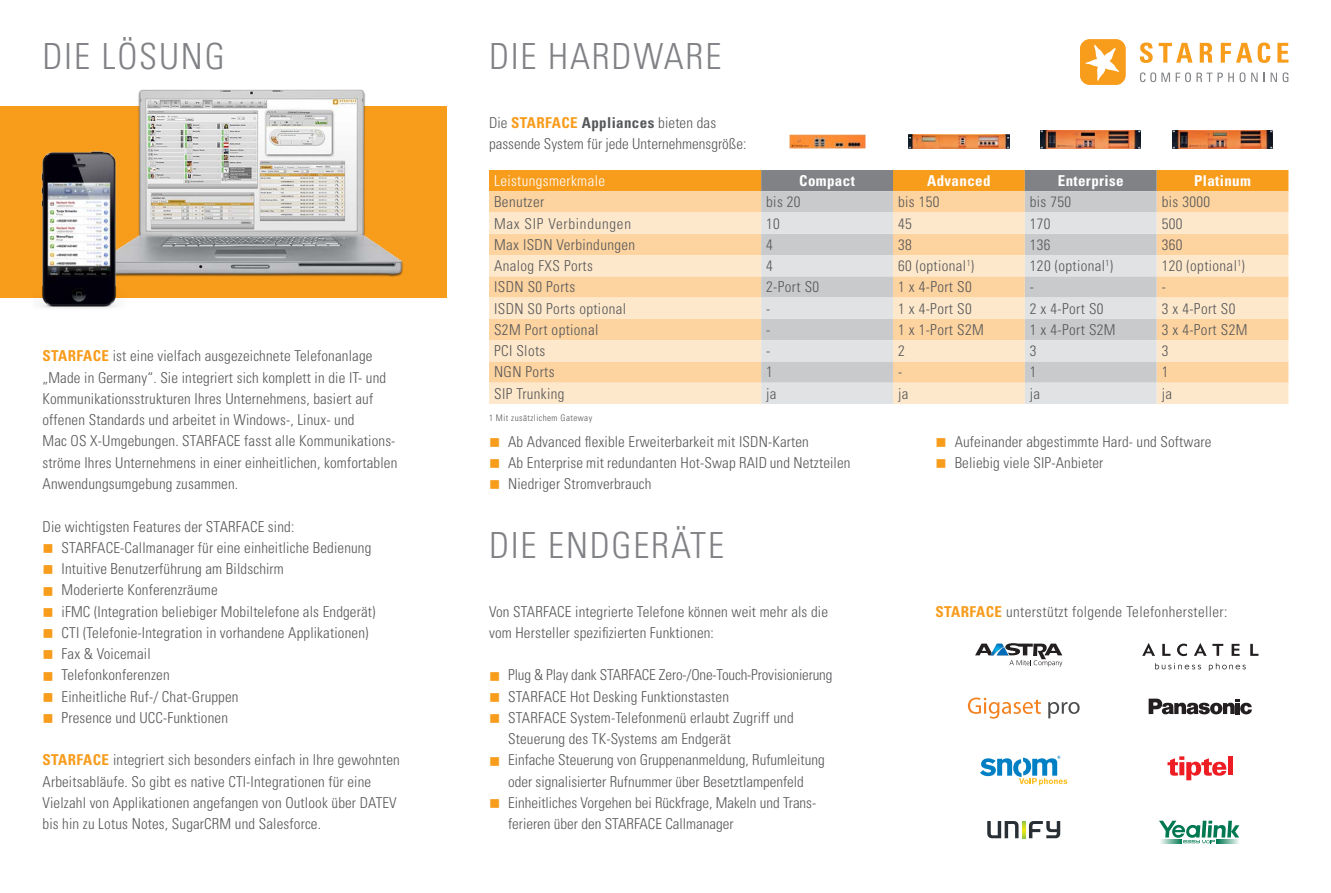
<style>
.page{position:relative;width:1331px;height:893px;background:#fff}
.page>*{position:absolute;margin:0;border:0;box-sizing:border-box;transform-origin:0 0}
.Headline{font:300 condensed 36px "Univers LT Std";letter-spacing:.05em;color:#808285}
.BASIS{font:300 condensed 15px/21.3px "Univers LT Std";letter-spacing:.01em;color:#57585a}
.BASIS-2{font:300 condensed 15px "Univers LT Std";letter-spacing:-.01em;color:#57585a}
.Headline_2{font:300 condensed 15px "Univers LT Std";letter-spacing:.025em;color:#57585a}
.t1{font:700 condensed 15px "Univers LT Std";letter-spacing:.025em;color:#fff}
.BASIS-3{font:300 condensed 15px "Univers LT Std";letter-spacing:.05em;color:#57585a}
.Headline_2-2{font:300 condensed 15px "Univers LT Std";letter-spacing:.025em;color:#fff}
.Headline-2{font:300 condensed 9px "Univers LT Std";letter-spacing:.05em;color:#57585a}
.s1{font-weight:700;color:#f89c1c}
.s2{font-weight:700}
</style>
<div class="page">
<svg style="left:489px;top:170px;width:799px;height:21px;background:#d0933e"></svg>
<div style="left:489px;top:191px;width:799px;height:22px;background:#fdd39f"></div>
<svg style="left:761px;top:191px;width:396px;height:22px;background:#dbcebe"></svg>
<svg style="left:489px;top:213px;width:799px;height:191px;background:#fddeb8"></svg>
<svg style="left:761px;top:213px;width:396px;height:191px;background:#e3dacf"></svg>
<svg style="left:975px;top:643px;width:87px;height:24px"></svg>
<svg style="left:1162px;top:644px;width:8px;height:12px"></svg>
<svg style="left:1250px;top:644px;width:8px;height:12px"></svg>
<svg style="left:1177px;top:644px;width:10px;height:12px"></svg>
<svg style="left:1231px;top:644px;width:8px;height:12px"></svg>
<svg style="left:1194px;top:643px;width:29px;height:13px"></svg>
<svg style="left:1142px;top:643px;width:13px;height:13px"></svg>
<svg style="left:1209px;top:663px;width:37px;height:8px"></svg>
<svg style="left:1155px;top:663px;width:46px;height:6px"></svg>
<svg style="left:968px;top:698px;width:73px;height:21px"></svg>
<svg style="left:1048px;top:702px;width:32px;height:16px"></svg>
<svg style="left:1149px;top:699px;width:103px;height:15px"></svg>
<svg style="left:980px;top:756px;width:87px;height:29px"></svg>
<svg style="left:1167px;top:756px;width:59px;height:24px"></svg>
<div style="left:1228px;top:756px;width:5px;height:19px;background:#ee1d23"></div>
<svg style="left:987px;top:821px;width:73px;height:17px"></svg>
<svg style="left:1159px;top:821px;width:80px;height:22px"></svg>
<img style="left:789px;top:134px;width:77px;height:15px">
<img style="left:909px;top:135px;width:100px;height:14px">
<img style="left:1040px;top:130px;width:101px;height:19px">
<img style="left:1172px;top:130px;width:101px;height:19px">
<div style="left:1080px;top:39px;width:45px;height:46px;background:#f89c1c;border-radius:10px"></div>
<svg style="left:1085px;top:44px;width:34px;height:37px"></svg>
<svg style="left:1140px;top:43px;width:13px;height:20px"></svg>
<svg style="left:1159px;top:43px;width:33px;height:20px"></svg>
<svg style="left:1200px;top:43px;width:12px;height:20px"></svg>
<svg style="left:1221px;top:43px;width:49px;height:20px"></svg>
<svg style="left:1277px;top:43px;width:11px;height:20px"></svg>
<svg style="left:1140px;top:72px;width:30px;height:10px"></svg>
<svg style="left:1176px;top:72px;width:58px;height:10px"></svg>
<svg style="left:1240px;top:72px;width:5px;height:10px"></svg>
<svg style="left:1251px;top:73px;width:6px;height:9px"></svg>
<svg style="left:1263px;top:73px;width:14px;height:9px"></svg>
<svg style="left:1283px;top:72px;width:5px;height:10px"></svg>
<div style="left:0;top:106px;width:446px;height:192px;background:#f89c1c"></div>
<img style="left:132px;top:89px;width:271px;height:188px">
<img style="left:40px;top:151px;width:92px;height:158px">
<p class="Headline" style="left:43px;top:34px;width:184px">DIE LÖSUNG</p>
<p class="Headline" style="left:489px;top:34px;width:234px">DIE HARDWARE</p>
<p class="BASIS" style="left:43px;top:345px;width:356px"><span class="s1">STARFACE</span> ist eine vielfach ausgezeichnete Telefonanlage „Made in Germany“. Sie integriert sich komplett in die IT- und Kommunikationsstrukturen Ihres Unternehmens, basiert auf offenen Standards und arbeitet in Windows-, Linux- und<br>Mac OS X-Umgebungen. STARFACE fasst alle Kommunikations&shy;ströme Ihres Unternehmens in einer einheitlichen, komfortablen Anwendungsumgebung zusammen.</p>
<p class="BASIS" style="left:43px;top:516px;width:253px">Die wichtigsten Features der STARFACE sind:</p>
<p class="BASIS" style="left:62px;top:537px;width:311px">STARFACE-Callmanager für eine einheitliche Bedienung</p>
<p class="BASIS" style="left:62px;top:558px;width:224px">Intuitive Benutzerführung am Bildschirm</p>
<p class="BASIS" style="left:62px;top:579px;width:158px">Moderierte Konferenzräume</p>
<p class="BASIS" style="left:62px;top:601px;width:315px">iFMC (Integration beliebiger Mobiltelefone als Endgerät)</p>
<p class="BASIS" style="left:62px;top:622px;width:308px">CTI (Telefonie-Integration in vorhandene Applikationen)</p>
<p class="BASIS" style="left:62px;top:643px;width:91px">Fax &amp; Voicemail</p>
<p class="BASIS" style="left:62px;top:664px;width:110px">Telefonkonferenzen</p>
<p class="BASIS" style="left:62px;top:686px;width:178px">Einheitliche Ruf-/ Chat-Gruppen</p>
<p class="BASIS" style="left:62px;top:707px;width:168px">Presence und UCC-Funktionen</p>
<p class="BASIS" style="left:43px;top:749px;width:359px"><span class="s1">STARFACE</span> integriert sich besonders einfach in Ihre gewohnten Arbeitsabläufe. So gibt es native CTI-Integrationen für eine Vielzahl von Applikationen angefangen von Outlook über DATEV bis hin zu Lotus Notes, SugarCRM und Salesforce.</p>
<p class="BASIS" style="left:489px;top:112px;width:259px">Die <span class="s1">STARFACE</span> <span class="s2">Appliances</span> bieten das passende System für jede Unternehmensgröße:</p>
<p class="Headline_2-2" style="left:494px;top:172px;width:112px">Leistungsmerkmale</p>
<p class="t1" style="left:799px;top:172px;width:57px">Compact</p>
<p class="t1" style="left:927px;top:172px;width:65px">Advanced</p>
<p class="t1" style="left:1058px;top:172px;width:67px">Enterprise</p>
<p class="t1" style="left:1194px;top:172px;width:58px">Platinum</p>
<p class="BASIS" style="left:494px;top:191px;width:52px">Benutzer</p>
<p class="BASIS" style="left:766px;top:191px;width:36px">bis 20</p>
<p class="BASIS" style="left:898px;top:191px;width:43px">bis 150</p>
<p class="BASIS" style="left:1030px;top:191px;width:43px">bis 750</p>
<p class="BASIS" style="left:1162px;top:191px;width:50px">bis 3000</p>
<p class="BASIS-3" style="left:494px;top:214px;width:138px">Max SIP Verbindungen</p>
<p class="BASIS" style="left:766px;top:213px;width:15px">10</p>
<p class="BASIS" style="left:898px;top:213px;width:15px">45</p>
<p class="BASIS" style="left:1030px;top:213px;width:22px">170</p>
<p class="BASIS" style="left:1162px;top:213px;width:22px">500</p>
<p class="BASIS" style="left:494px;top:234px;width:143px">Max ISDN Verbindungen</p>
<p class="BASIS" style="left:766px;top:234px;width:8px">4</p>
<p class="BASIS" style="left:898px;top:234px;width:15px">38</p>
<p class="BASIS" style="left:1030px;top:234px;width:22px">136</p>
<p class="BASIS" style="left:1162px;top:234px;width:22px">360</p>
<p class="BASIS" style="left:494px;top:255px;width:100px">Analog FXS Ports</p>
<p class="BASIS" style="left:766px;top:255px;width:8px">4</p>
<p class="BASIS" style="left:898px;top:255px;width:78px">60 (optional<sup>1</sup>)</p>
<p class="BASIS" style="left:1030px;top:255px;width:85px">120 (optional<sup>1</sup>)</p>
<p class="BASIS" style="left:1162px;top:255px;width:85px">120 (optional<sup>1</sup>)</p>
<p class="BASIS" style="left:494px;top:276px;width:83px">ISDN S0 Ports</p>
<p class="BASIS" style="left:766px;top:276px;width:54px">2-Port S0</p>
<p class="BASIS" style="left:898px;top:276px;width:75px">1 x 4-Port S0</p>
<p class="BASIS" style="left:1030px;top:276px;width:6px">-</p>
<p class="BASIS" style="left:1162px;top:276px;width:6px">-</p>
<p class="BASIS" style="left:494px;top:298px;width:133px">ISDN S0 Ports optional</p>
<p class="BASIS" style="left:766px;top:298px;width:6px">-</p>
<p class="BASIS" style="left:898px;top:298px;width:75px">1 x 4-Port S0</p>
<p class="BASIS" style="left:1030px;top:298px;width:75px">2 x 4-Port S0</p>
<p class="BASIS" style="left:1162px;top:298px;width:75px">3 x 4-Port S0</p>
<p class="BASIS" style="left:494px;top:319px;width:106px">S2M Port optional</p>
<p class="BASIS" style="left:766px;top:319px;width:6px">-</p>
<p class="BASIS" style="left:898px;top:319px;width:87px">1 x 1-Port S2M</p>
<p class="BASIS" style="left:1030px;top:319px;width:87px">1 x 4-Port S2M</p>
<p class="BASIS" style="left:1162px;top:319px;width:87px">3 x 4-Port S2M</p>
<p class="BASIS" style="left:494px;top:340px;width:53px">PCI Slots</p>
<p class="BASIS" style="left:766px;top:340px;width:6px">-</p>
<p class="BASIS" style="left:898px;top:340px;width:8px">2</p>
<p class="BASIS" style="left:1030px;top:340px;width:8px">3</p>
<p class="BASIS" style="left:1162px;top:340px;width:8px">3</p>
<p class="BASIS" style="left:494px;top:361px;width:62px">NGN Ports</p>
<p class="BASIS" style="left:766px;top:361px;width:8px">1</p>
<p class="BASIS" style="left:898px;top:361px;width:6px">-</p>
<p class="BASIS" style="left:1030px;top:361px;width:8px">1</p>
<p class="BASIS" style="left:1162px;top:361px;width:8px">1</p>
<p class="BASIS" style="left:494px;top:383px;width:72px">SIP Trunking</p>
<p class="BASIS" style="left:766px;top:383px;width:12px">ja</p>
<p class="BASIS" style="left:898px;top:383px;width:12px">ja</p>
<p class="BASIS" style="left:1030px;top:383px;width:12px">ja</p>
<p class="BASIS" style="left:1162px;top:383px;width:12px">ja</p>
<p class="Headline-2" style="left:489px;top:412px;width:105px">1 Mit zusätzlichem Gateway</p>
<p class="BASIS" style="left:508px;top:431px;width:302px">Ab Advanced flexible Erweiterbarkeit mit ISDN-Karten</p>
<p class="BASIS" style="left:508px;top:452px;width:344px">Ab Enterprise mit redundanten Hot-Swap RAID und Netzteilen</p>
<p class="BASIS" style="left:508px;top:473px;width:145px">Niedriger Stromverbrauch</p>
<p class="Headline" style="left:489px;top:523px;width:237px">DIE ENDGERÄTE</p>
<p class="BASIS" style="left:489px;top:601px;width:340px">Von STARFACE integrierte Telefone können weit mehr als die vom Hersteller spezifizierten Funktionen:</p>
<p class="BASIS-2" style="left:508px;top:666px;width:326px">Plug &amp; Play dank STARFACE Zero-/One-Touch-Provisionierung</p>
<p class="BASIS" style="left:508px;top:686px;width:222px">STARFACE Hot Desking Funktionstasten</p>
<p class="BASIS" style="left:508px;top:707px;width:287px">STARFACE System-Telefonmenü erlaubt Zugriff und<br>Steuerung des TK-Systems am Endgerät</p>
<p class="BASIS" style="left:508px;top:749px;width:318px">Einfache Steuerung von Gruppenanmeldung, Rufumleitung oder signalisierter Rufnummer über Besetztlampenfeld</p>
<p class="BASIS" style="left:508px;top:792px;width:308px">Einheitliches Vorgehen bei Rückfrage, Makeln und Trans&shy;ferieren über den STARFACE Callmanager</p>
<p class="BASIS" style="left:955px;top:431px;width:258px">Aufeinander abgestimmte Hard- und Software</p>
<p class="BASIS" style="left:955px;top:452px;width:150px">Beliebig viele SIP-Anbieter</p>
<p class="Headline_2" style="left:935px;top:602px;width:293px"><span class="s1">STARFACE</span> unterstützt folgende Telefonhersteller:</p>
</div>
